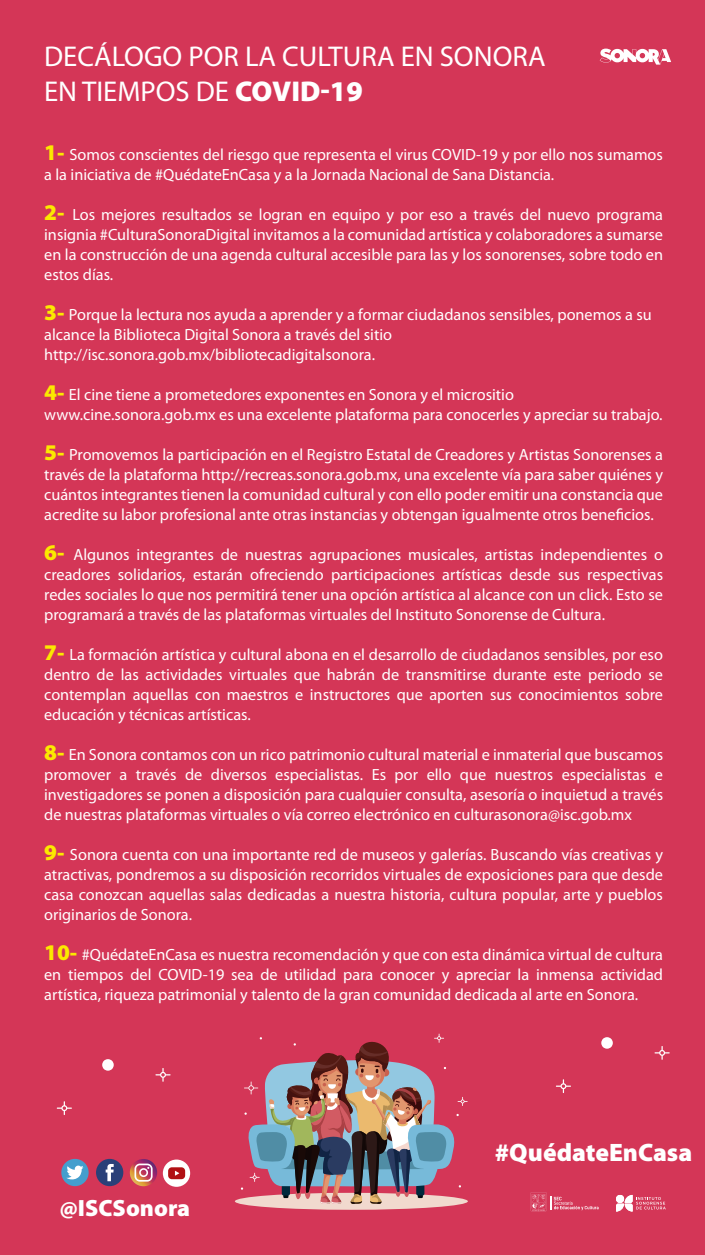
<style>
.page{position:relative;width:705px;height:1255px;background:#fff}
.page>*{position:absolute;margin:0;border:0;box-sizing:border-box;transform-origin:0 0}
.t1{font:28.69px/35px "Myriad Pro";color:#fff}
.t2{font:900 25.31px "Myriad Pro";color:#fff}
.t3{font:900 23.62px "Myriad Pro";color:#fff}
.t4{font:16.25px/20px "Myriad Pro";color:#fff;text-align:justify}
.s1{font-weight:900}
.s2{font-weight:900;font-size:22.5px;color:#fbe900}
</style>
<div class="page">
<div style="left:0;top:0;width:704px;height:1255px;background:#d43657"></div>
<svg style="left:599px;top:49px;width:72px;height:16px"></svg>
<div style="left:235px;top:1193px;width:232px;height:17px;background:#f1d9ce;border-radius:50%"></div>
<svg style="left:241px;top:1034px;width:226px;height:170px"></svg>
<svg style="left:654px;top:1046px;width:15px;height:14px"></svg>
<svg style="left:556px;top:1079px;width:14px;height:14px"></svg>
<svg style="left:530px;top:1193px;width:68px;height:19px"></svg>
<svg style="left:616px;top:1195px;width:49px;height:17px"></svg>
<div style="left:61px;top:1159px;width:28px;height:27px;background:#449ecd;border-radius:50%"></div>
<svg style="left:66px;top:1166px;width:17px;height:14px"></svg>
<div style="left:96px;top:1159px;width:27px;height:27px;background:#2a4078;border-radius:50%"></div>
<svg style="left:106px;top:1164px;width:8px;height:17px"></svg>
<div style="left:163px;top:1160px;width:27px;height:27px;background:#fff;border-radius:50%"></div>
<svg style="left:168px;top:1167px;width:17px;height:12px"></svg>
<svg style="left:130px;top:1159px;width:27px;height:27px"></svg>
<svg style="left:134px;top:1164px;width:18px;height:18px"></svg>
<svg style="left:601px;top:1037px;width:11px;height:12px"></svg>
<svg style="left:155px;top:1068px;width:15px;height:14px"></svg>
<svg style="left:57px;top:1101px;width:15px;height:14px"></svg>
<svg style="left:102px;top:1059px;width:12px;height:12px"></svg>
<h1 class="t1" style="left:44px;top:38px;width:503px">DECÁLOGO POR LA CULTURA EN SONORA<br>EN TIEMPOS DE <span class="s1">COVID-19</span></h1>
<p class="t4" style="left:44px;top:144px;width:620px"><span class="s2">1-</span> Somos conscientes del riesgo que representa el virus COVID-19 y por ello nos sumamos a la iniciativa de #QuédateEnCasa y a la Jornada Nacional de Sana Distancia.</p>
<p class="t4" style="left:44px;top:204px;width:620px"><span class="s2">2-</span> Los mejores resultados se logran en equipo y por eso a través del nuevo programa insignia #CulturaSonoraDigital invitamos a la comunidad artística y colaboradores a sumarse en la construcción de una agenda cultural accesible para las y los sonorenses, sobre todo en estos días.</p>
<p class="t4" style="left:44px;top:304px;width:609px;text-align:left"><span class="s2">3-</span> Porque la lectura nos ayuda a aprender y a formar ciudadanos sensibles, ponemos a su alcance la Biblioteca Digital Sonora a través del sitio http://isc.sonora.gob.mx/bibliotecadigitalsonora.</p>
<p class="t4" style="left:44px;top:384px;width:619px"><span class="s2">4-</span> El cine tiene a prometedores exponentes en Sonora y el micrositio www.cine.sonora.gob.mx es una excelente plataforma para conocerles y apreciar su trabajo.</p>
<p class="t4" style="left:44px;top:444px;width:620px"><span class="s2">5-</span> Promovemos la participación en el Registro Estatal de Creadores y Artistas Sonorenses a través de la plataforma http://recreas.sonora.gob.mx, una excelente vía para saber quiénes y cuántos integrantes tienen la comunidad cultural y con ello poder emitir una constancia que acredite su labor profesional ante otras instancias y obtengan igualmente otros beneficios.</p>
<p class="t4" style="left:44px;top:544px;width:620px"><span class="s2">6-</span> Algunos integrantes de nuestras agrupaciones musicales, artistas independientes o creadores solidarios, estarán ofreciendo participaciones artísticas desde sus respectivas redes sociales lo que nos permitirá tener una opción artística al alcance con un click. Esto se programará a través de las plataformas virtuales del Instituto Sonorense de Cultura.</p>
<p class="t4" style="left:44px;top:644px;width:620px"><span class="s2">7-</span> La formación artística y cultural abona en el desarrollo de ciudadanos sensibles, por eso dentro de las actividades virtuales que habrán de transmitirse durante este periodo se contemplan aquellas con maestros e instructores que aporten sus conocimientos sobre educación y técnicas artísticas.</p>
<p class="t4" style="left:44px;top:744px;width:620px"><span class="s2">8-</span> En Sonora contamos con un rico patrimonio cultural material e inmaterial que buscamos promover a través de diversos especialistas. Es por ello que nuestros especialistas e investigadores se ponen a disposición para cualquier consulta, asesoría o inquietud a través de nuestras plataformas virtuales o vía correo electrónico en culturasonora@isc.gob.mx</p>
<p class="t4" style="left:44px;top:844px;width:620px"><span class="s2">9-</span> Sonora cuenta con una importante red de museos y galerías. Buscando vías creativas y atractivas, pondremos a su disposición recorridos virtuales de exposiciones para que desde casa conozcan aquellas salas dedicadas a nuestra historia, cultura popular, arte y pueblos originarios de Sonora.</p>
<p class="t4" style="left:44px;top:944px;width:620px"><span class="s2">10-</span> #QuédateEnCasa es nuestra recomendación y que con esta dinámica virtual de cultura en tiempos del COVID-19 sea de utilidad para conocer y apreciar la inmensa actividad artística, riqueza patrimonial y talento de la gran comunidad dedicada al arte en Sonora.</p>
<h3 class="t3" style="left:59px;top:1192px;width:132px">@ISCSonora</h3>
<h2 class="t2" style="left:494px;top:1135px;width:199px">#QuédateEnCasa</h2>
</div>
